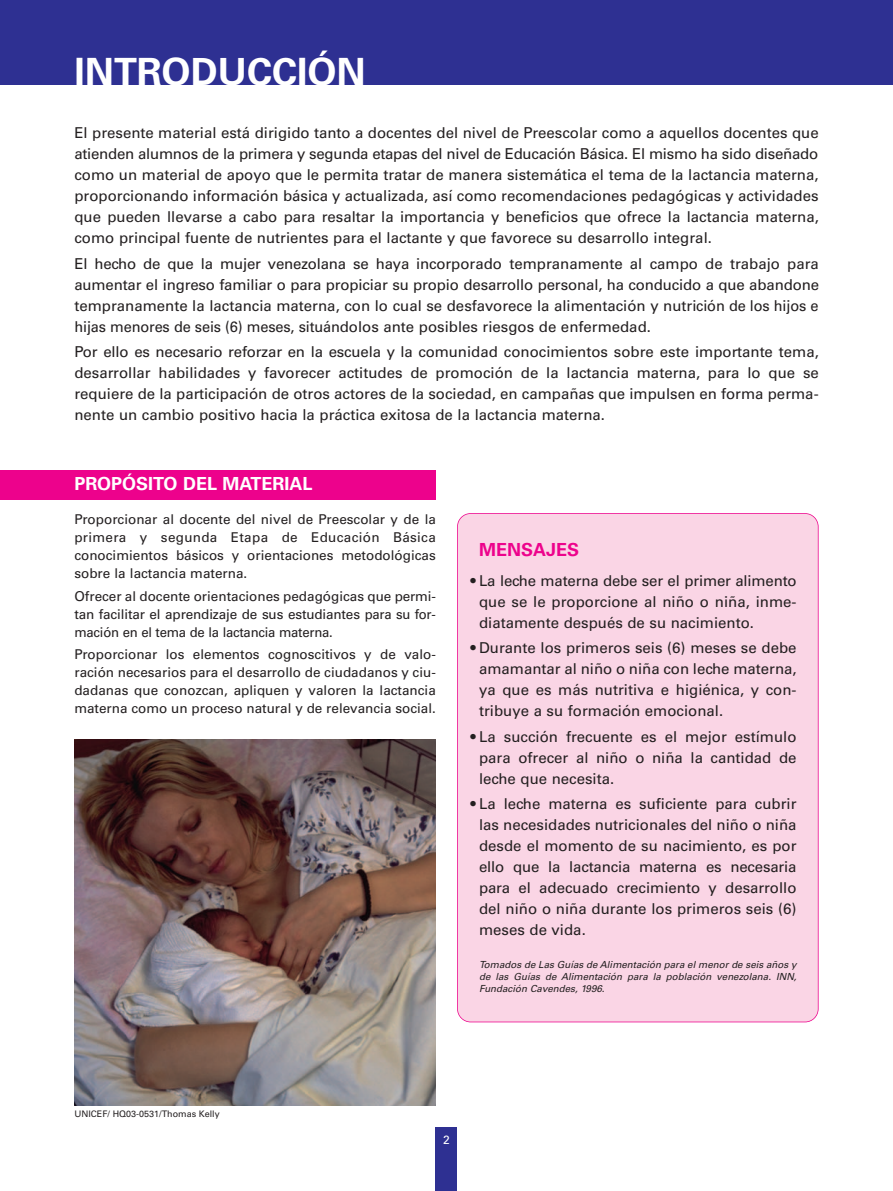
<style>
.page{position:relative;width:893px;height:1191px;background:#fff}
.page>*{position:absolute;margin:0;border:0;box-sizing:border-box;transform-origin:0 0}
.t1{font:700 37.5px "Univers";color:#fff}
.t2{font:700 18px "Univers";color:#fff}
.t3{font:700 18px "Univers";color:#ed028c}
.t4{font:15px/21px "Univers";color:#231f20;text-align:justify}
.t5{font:13.5px/18px "Univers";color:#231f20;text-align:justify}
.t6{font:12px "Univers";color:#fff}
.t7{font:italic 9.75px/12px "Univers";color:#231f20;text-align:justify}
.t8{font:9px "Univers";color:#231f20}
</style>
<div class="page">
<div style="left:436px;top:1127px;width:21px;height:64px;background:#2e3092"></div>
<div style="left:0;top:0;width:893px;height:85px;background:#2e3092"></div>
<div style="left:0;top:470px;width:436px;height:30px;background:#ed028c"></div>
<img style="left:74px;top:739px;width:362px;height:367px">
<div style="left:457px;top:513px;width:361px;height:509px;background:#fad5e5;border-radius:13px"></div>
<div style="left:457px;top:513px;width:362px;height:509px;border:2px solid #ed028c;border-radius:14px"></div>
<h1 class="t1" style="left:74px;top:58px;width:293px">INTRODUCCIÓN</h1>
<p class="t4" style="left:74px;top:124px;width:746px">El presente material está dirigido tanto a docentes del nivel de Preescolar como a aquellos docentes que atienden alumnos de la primera y segunda etapas del nivel de Educación Básica. El mismo ha sido diseñado como un material de apoyo que le permita tratar de manera sistemática el tema de la lactancia materna, proporcionando información básica y actualizada, así como recomendaciones pedagógicas y actividades que pueden llevarse a cabo para resaltar la importancia y beneficios que ofrece la lactancia materna, como principal fuente de nutrientes para el lactante y que favorece su desarrollo integral.</p>
<p class="t4" style="left:74px;top:254px;width:746px">El hecho de que la mujer venezolana se haya incorporado tempranamente al campo de trabajo para aumentar el ingreso familiar o para propiciar su propio desarrollo personal, ha conducido a que abandone tempranamente la lactancia materna, con lo cual se desfavorece la alimentación y nutrición de los hijos e hijas menores de seis (6) meses, situándolos ante posibles riesgos de enfermedad.</p>
<p class="t4" style="left:74px;top:342px;width:746px">Por ello es necesario reforzar en la escuela y la comunidad conocimientos sobre este importante tema, desarrollar habilidades y favorecer actitudes de promoción de la lactancia materna, para lo que se requiere de la participación de otros actores de la sociedad, en campañas que impulsen en forma perma&shy;nente un cambio positivo hacia la práctica exitosa de la lactancia materna.</p>
<p class="t2" style="left:74px;top:477px;width:240px">PROPÓSITO DEL MATERIAL</p>
<p class="t5" style="left:74px;top:512px;width:363px">Proporcionar al docente del nivel de Preescolar y de la primera y segunda Etapa de Educación Básica conocimientos básicos y orientaciones metodológicas sobre la lactancia materna.</p>
<p class="t5" style="left:74px;top:588px;width:363px">Ofrecer al docente orientaciones pedagógicas que permi&shy;tan facilitar el aprendizaje de sus estudiantes para su for&shy;mación en el tema de la lactancia materna.</p>
<p class="t5" style="left:74px;top:646px;width:363px">Proporcionar los elementos cognoscitivos y de valo&shy;ración necesarios para el desarrollo de ciudadanos y ciu&shy;dadanas que conozcan, apliquen y valoren la lactancia materna como un proceso natural y de relevancia social.</p>
<p class="t3" style="left:479px;top:543px;width:101px">MENSAJES</p>
<p class="t4" style="left:479px;top:571px;width:319px;text-indent:-9px">• La leche materna debe ser el primer alimento que se le proporcione al niño o niña, inme&shy;diatamente después de su nacimiento.</p>
<p class="t4" style="left:479px;top:639px;width:319px;text-indent:-9px">• Durante los primeros seis (6) meses se debe amamantar al niño o niña con leche materna, ya que es más nutritiva e higiénica, y con&shy;tribuye a su formación emocional.</p>
<p class="t4" style="left:479px;top:727px;width:319px;text-indent:-9px">• La succión frecuente es el mejor estímulo para ofrecer al niño o niña la cantidad de leche que necesita.</p>
<p class="t4" style="left:479px;top:794px;width:319px;text-indent:-9px">• La leche materna es suficiente para cubrir las necesidades nutricionales del niño o niña desde el momento de su nacimiento, es por ello que la lactancia materna es necesaria para el adecuado crecimiento y desarrollo del niño o niña durante los primeros seis (6) meses de vida.</p>
<p class="t7" style="left:479px;top:959px;width:319px">Tomados de Las Guías de Alimentación para el menor de seis años y de las Guías de Alimentación para la población venezolana. INN, Fundación Cavendes, 1996.</p>
<p class="t8" style="left:74px;top:1110px;width:147px">UNICEF/ HQ03-0531/Thomas Kelly</p>
<p class="t6" style="left:443px;top:1135px;width:8px">2</p>
</div>
